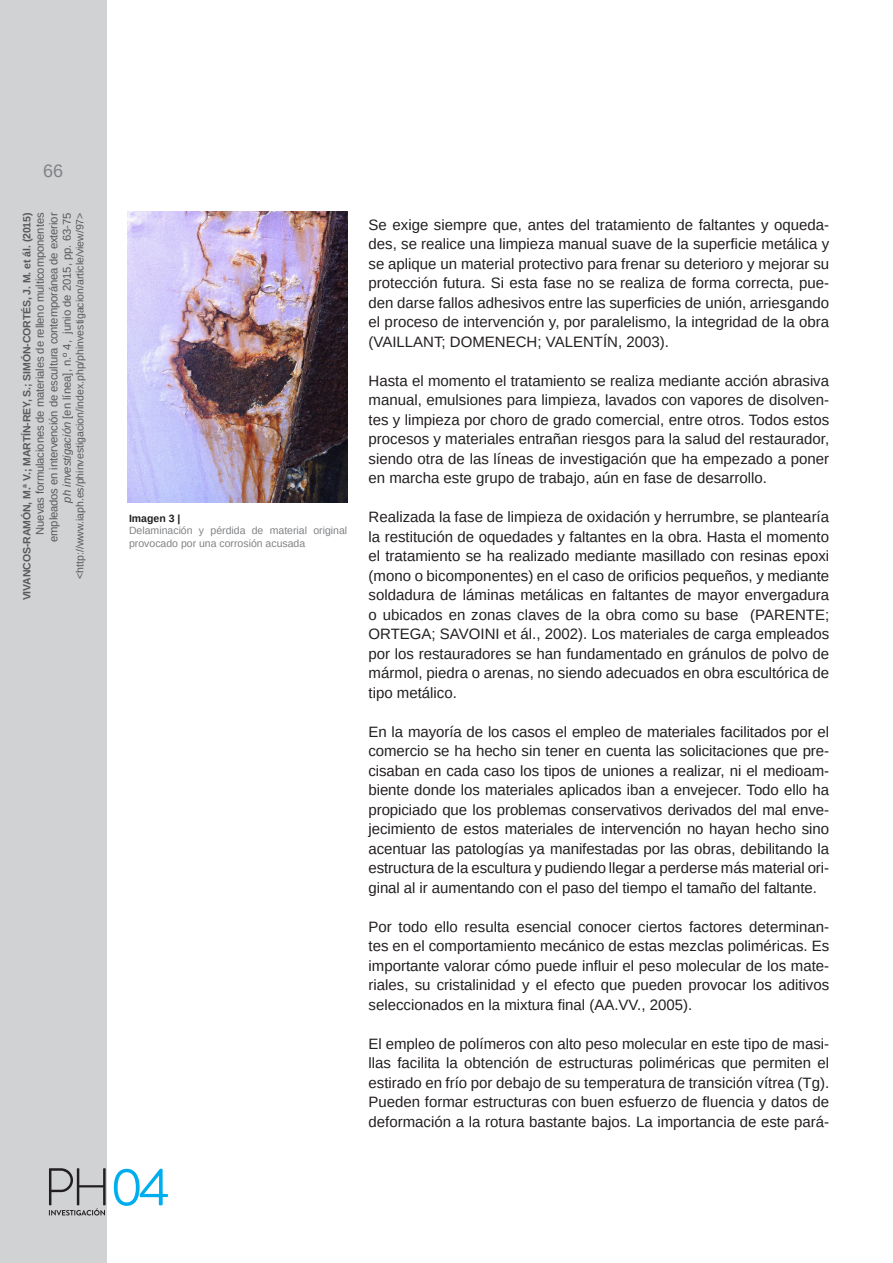
<style>
.page{position:relative;width:893px;height:1263px;background:#fff}
.page>*{position:absolute;margin:0;border:0;box-sizing:border-box;transform-origin:0 0}
.t1{font:18px "Arimo";color:#808285}
.t2{font:15px/19.5px "Arimo";color:#231f20;text-align:justify}
.t3{font:11.25px/13.5px "Arimo";letter-spacing:-.01em;color:#57585a;text-align:right}
.t4{font:10.5px "Arimo";color:#57585a}
.Pie_de_Foto{font:10.5px/12.6px "Arimo";color:#808285}
.t5{font:700 10.5px "Arimo";letter-spacing:-.01em;color:#57585a}
.Pie_de_Foto-2{font:700 10.5px "Arimo";color:#231f20}
.s1{font-style:italic}
</style>
<div class="page">
<div style="left:0;top:0;width:106px;height:1263px;background:#d1d2d4"></div>
<svg style="left:114px;top:1169px;width:54px;height:37px"></svg>
<svg style="left:49px;top:1168px;width:57px;height:47px"></svg>
<img style="left:128px;top:211px;width:219px;height:291px">
<p class="t1" style="left:43px;top:159px;width:22px">66</p>
<p class="t5" style="left:20px;top:600px;width:389px;rotate:-90deg">Vivancos-Ramón, M.ª V.; Martín-Rey, S.; Simón-Cortés, J. M. et ál. (2015)</p>
<p class="t3" style="left:33px;top:542px;width:331px;rotate:-90deg">Nuevas formulaciones de materiales de relleno multicomponentes empleados en intervención de escultura contemporánea de exterior <span class="s1">ph investigación</span> [en línea], n.º 4, junio de 2015, pp. 63-75</p>
<p class="t4" style="left:73px;top:579px;width:367px;rotate:-90deg">&lt;http://www.iaph.es/phinvestigacion/index.php/phinvestigacion/article/view/97&gt;</p>
<p class="Pie_de_Foto-2" style="left:129px;top:511px;width:53px">Imagen 3 |</p>
<p class="Pie_de_Foto" style="left:129px;top:524px;width:220px">Delaminación y pérdida de material original provocado por una corrosión acusada</p>
<p class="t2" style="left:369px;top:215px;width:462px">Se exige siempre que, antes del tratamiento de faltantes y oqueda&shy;des, se realice una limpieza manual suave de la superficie metálica y se aplique un material protectivo para frenar su deterioro y mejorar su protección futura. Si esta fase no se realiza de forma correcta, pue&shy;den darse fallos adhesivos entre las superficies de unión, arriesgando el proceso de intervención y, por paralelismo, la integridad de la obra (VAILLANT; DOMENECH; VALENTÍN, 2003).</p>
<p class="t2" style="left:369px;top:371px;width:462px">Hasta el momento el tratamiento se realiza mediante acción abrasiva manual, emulsiones para limpieza, lavados con vapores de disolven&shy;tes y limpieza por choro de grado comercial, entre otros. Todos estos procesos y materiales entrañan riesgos para la salud del restaurador, siendo otra de las líneas de investigación que ha empezado a poner en marcha este grupo de trabajo, aún en fase de desarrollo.</p>
<p class="t2" style="left:369px;top:507px;width:462px">Realizada la fase de limpieza de oxidación y herrumbre, se plantearía la restitución de oquedades y faltantes en la obra. Hasta el momento el tratamiento se ha realizado mediante masillado con resinas epoxi (mono o bicomponentes) en el caso de orificios pequeños, y mediante soldadura de láminas metálicas en faltantes de mayor envergadura o ubicados en zonas claves de la obra como su base (PARENTE; ORTEGA; SAVOINI et ál., 2002). Los materiales de carga empleados por los restauradores se han fundamentado en gránulos de polvo de mármol, piedra o arenas, no siendo adecuados en obra escultórica de tipo metálico.</p>
<p class="t2" style="left:369px;top:722px;width:462px">En la mayoría de los casos el empleo de materiales facilitados por el comercio se ha hecho sin tener en cuenta las solicitaciones que pre&shy;cisaban en cada caso los tipos de uniones a realizar, ni el medioam&shy;biente donde los materiales aplicados iban a envejecer. Todo ello ha propiciado que los problemas conservativos derivados del mal enve&shy;jecimiento de estos materiales de intervención no hayan hecho sino acentuar las patologías ya manifestadas por las obras, debilitando la estructura de la escultura y pudiendo llegar a perderse más material ori&shy;ginal al ir aumentando con el paso del tiempo el tamaño del faltante.</p>
<p class="t2" style="left:369px;top:917px;width:462px">Por todo ello resulta esencial conocer ciertos factores determinan&shy;tes en el comportamiento mecánico de estas mezclas poliméricas. Es importante valorar cómo puede influir el peso molecular de los mate&shy;riales, su cristalinidad y el efecto que pueden provocar los aditivos seleccionados en la mixtura final (AA.VV., 2005).</p>
<p class="t2" style="left:369px;top:1034px;width:462px">El empleo de polímeros con alto peso molecular en este tipo de masi&shy;llas facilita la obtención de estructuras poliméricas que permiten el estirado en frío por debajo de su temperatura de transición vítrea (Tg).<br>Pueden formar estructuras con buen esfuerzo de fluencia y datos de deformación a la rotura bastante bajos. La importancia de este pará-</p>
</div>
